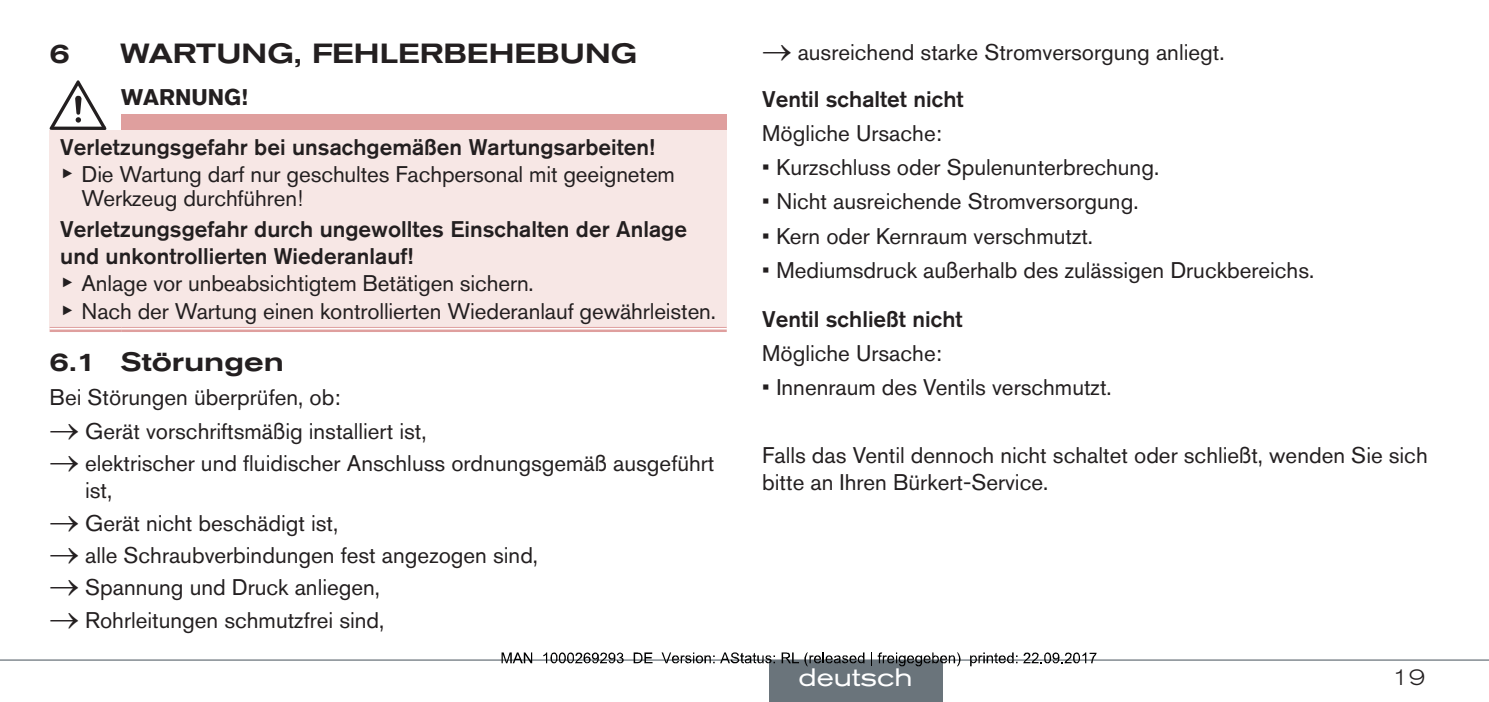
<style>
.page{position:relative;width:1489px;height:702px;background:#fff}
.page>*{position:absolute;margin:0;border:0;box-sizing:border-box;transform-origin:0 0}
.t1{font:500 expanded 27.5px "Akzidenz Grotesk BQ";color:#231f20}
.t2{font:500 expanded 26.25px "Akzidenz Grotesk BQ";color:#231f20}
.t3{font:expanded 25px "Akzidenz Grotesk BQ";color:#fff}
.t4{font:22.5px/27.2px "Akzidenz Grotesk BQ";color:#231f20}
.t5{font:500 22.5px "Akzidenz Grotesk BQ";color:#231f20}
.t6{font:700 22.5px "Akzidenz Grotesk BQ";color:#231f20}
.t7{font:300 expanded 22.5px "Akzidenz Grotesk BQ";color:#231f20}
.s1{font-weight:500}
.s2{font-family:"Arial Unicode MS"}
</style>
<div class="page">
<div style="left:121px;top:114px;width:605px;height:16px;background:#df9f9e"></div>
<div style="left:50px;top:130px;width:676px;height:199px;background:#f7e7e5"></div>
<div style="left:50px;top:327px;width:71px;height:5px;background:#fff"></div>
<div style="left:121px;top:327px;width:605px;height:5px;background:#fff"></div>
<hr style="left:50px;top:327px;width:71px;height:1px;background:#df9f9e">
<hr style="left:50px;top:329px;width:71px;height:3px;background:#df9f9e">
<hr style="left:121px;top:327px;width:605px;height:1px;background:#df9f9e">
<hr style="left:121px;top:329px;width:605px;height:3px;background:#df9f9e">
<svg style="left:50px;top:80px;width:56px;height:50px"></svg>
<hr style="left:0;top:659px;width:1488px;height:1px;background:#6a747b">
<div style="left:768px;top:660px;width:174px;height:42px;background:#6a747b"></div>
<svg style="left:501px;top:652px;width:31px;height:11px"></svg>
<svg style="left:543px;top:652px;width:80px;height:11px"></svg>
<svg style="left:633px;top:652px;width:19px;height:11px"></svg>
<svg style="left:661px;top:652px;width:53px;height:11px"></svg>
<svg style="left:720px;top:652px;width:55px;height:11px"></svg>
<svg style="left:781px;top:652px;width:83px;height:14px"></svg>
<svg style="left:871px;top:652px;width:89px;height:14px"></svg>
<svg style="left:970px;top:652px;width:47px;height:14px"></svg>
<svg style="left:1023px;top:652px;width:73px;height:11px"></svg>
<p class="t1" style="left:50px;top:38px;width:22px">6</p>
<p class="t1" style="left:120px;top:38px;width:518px">WARTUNG, FEHLERBEHEBUNG</p>
<p class="t6" style="left:121px;top:84px;width:128px">WARNUNG!</p>
<p class="t4" style="left:60px;top:133px;width:616px"><span class="s1">Verletzungsgefahr bei unsachgemäßen Wartungsarbeiten!<br></span><span class="s2">▶</span> Die Wartung darf nur geschultes Fachpersonal mit geeignetem</p>
<p class="t4" style="left:81px;top:184px;width:223px">Werkzeug durchführen!</p>
<p class="t4" style="left:60px;top:215px;width:657px"><span class="s1">Verletzungsgefahr durch ungewolltes Einschalten der Anlage und unkontrollierten Wiederanlauf!<br></span><span class="s2">▶</span> Anlage vor unbeabsichtigtem Betätigen sichern.<br><span class="s2">▶</span> Nach der Wartung einen kontrollierten Wiederanlauf gewährleisten.</p>
<p class="t2" style="left:50px;top:346px;width:236px">6.1 STÖRUNGEN</p>
<p class="t4" style="left:50px;top:383px;width:292px">Bei Störungen überprüfen, ob:</p>
<p class="t4" style="left:50px;top:417px;width:378px">→ Gerät vorschriftsmäßig installiert ist,</p>
<p class="t4" style="left:85px;top:449px;width:631px;text-indent:-35px">→ elektrischer und fluidischer Anschluss ordnungsgemäß ausgeführt ist,</p>
<p class="t4" style="left:50px;top:509px;width:290px">→ Gerät nicht beschädigt ist,</p>
<p class="t4" style="left:50px;top:541px;width:490px">→ alle Schraubverbindungen fest angezogen sind,</p>
<p class="t4" style="left:50px;top:573px;width:332px">→ Spannung und Druck anliegen,</p>
<p class="t4" style="left:50px;top:606px;width:336px">→ Rohrleitungen schmutzfrei sind,</p>
<p class="t4" style="left:762px;top:28px;width:464px;line-height:47.2px">→ ausreichend starke Stromversorgung anliegt.<br><span class="s1">Ventil schaltet nicht</span></p>
<p class="t4" style="left:762px;top:120px;width:181px">Mögliche Ursache:</p>
<p class="t4" style="left:762px;top:154px;width:398px">• Kurzschluss oder Spulenunterbrechung.</p>
<p class="t4" style="left:762px;top:188px;width:378px">• Nicht ausreichende Stromversorgung.</p>
<p class="t4" style="left:762px;top:222px;width:332px">• Kern oder Kernraum verschmutzt.</p>
<p class="t4" style="left:762px;top:256px;width:553px">• Mediumsdruck außerhalb des zulässigen Druckbereichs.</p>
<p class="t5" style="left:762px;top:305px;width:202px">Ventil schließt nicht</p>
<p class="t4" style="left:762px;top:339px;width:181px">Mögliche Ursache:</p>
<p class="t4" style="left:762px;top:373px;width:351px">• Innenraum des Ventils verschmutzt.</p>
<p class="t4" style="left:762px;top:441px;width:667px">Falls das Ventil dennoch nicht schaltet oder schließt, wenden Sie sich bitte an Ihren Bürkert-Service.</p>
<p class="t3" style="left:798px;top:662px;width:116px">deutsch</p>
<p class="t7" style="left:1392px;top:664px;width:34px">19</p>
</div>
